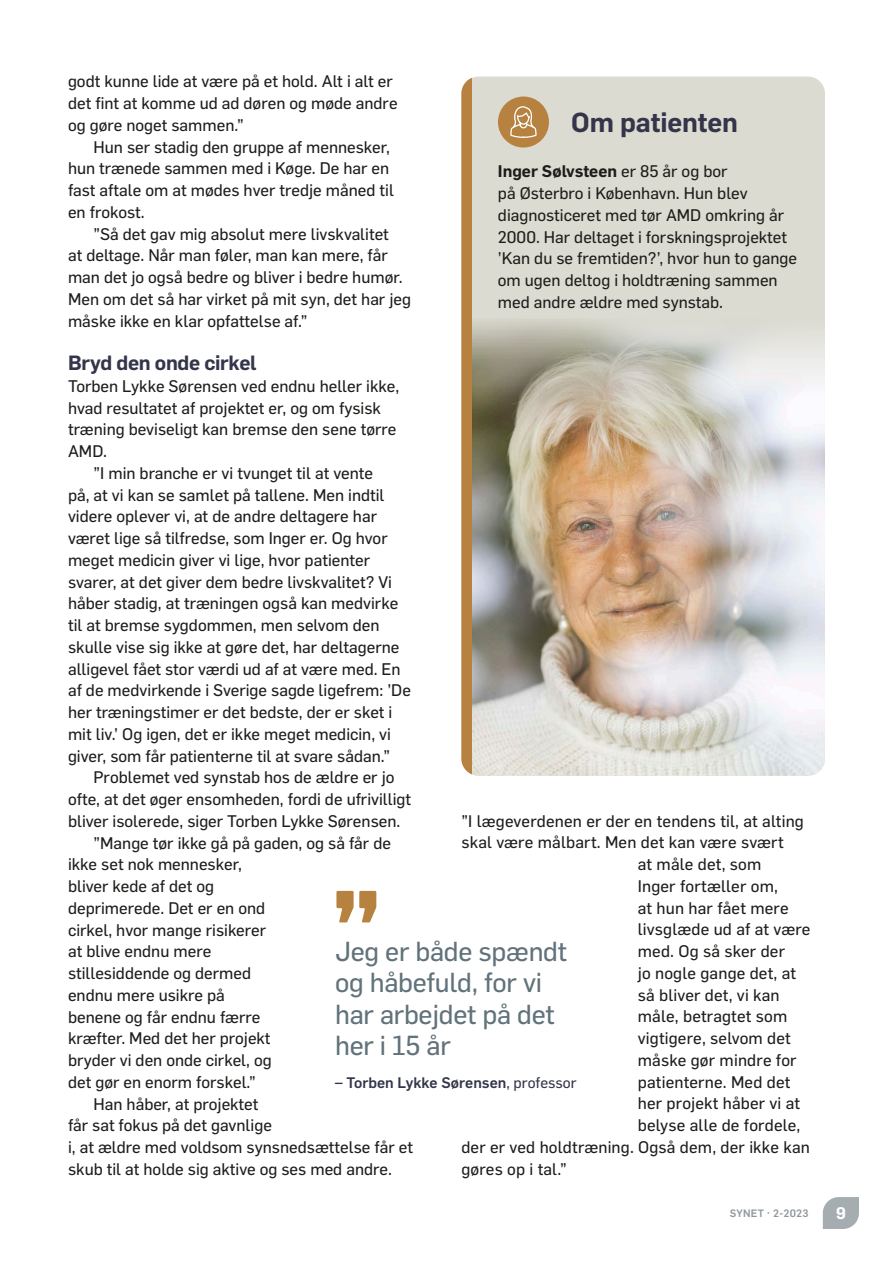
<style>
.page{position:relative;width:893px;height:1263px;background:#fff}
.page>*{position:absolute;margin:0;border:0;box-sizing:border-box;transform-origin:0 0}
.t1{font:27px/31.5px "Flama Basic";letter-spacing:-.01em;color:#61727a}
.t2{font:600 27px "Flama";letter-spacing:-.005em;color:#34354a}
.t3{font:600 20.25px "Flama";letter-spacing:-.015em;color:#34354a}
.t4{font:16.5px/21.8px "Flama Basic";color:#1d1d1b}
.t5{font:600 16.5px "Flama";color:#1d1d1b}
.t6{font:600 16.5px "Flama";color:#fff}
.t7{font:500 15px "Flama";color:#34354a}
.t8{font:500 10.5px "Flama";letter-spacing:.025em;color:#8e979c}
.s1{font-family:"Flama Basic";font-weight:400}
</style>
<div class="page">
<div style="left:461px;top:77px;width:364px;height:699px;background:#dcdbd1;border-radius:17px"></div>
<img style="left:472px;top:321px;width:353px;height:455px">
<div style="left:461px;top:77px;width:11px;height:699px;background:#b78240"></div>
<div style="left:498px;top:97px;width:51px;height:51px;background:#b78240;border-radius:50%"></div>
<svg style="left:510px;top:107px;width:27px;height:31px"></svg>
<svg style="left:336px;top:891px;width:40px;height:31px"></svg>
<svg style="left:823px;top:1197px;width:36px;height:32px"></svg>
<p class="t4" style="left:68px;top:70px;width:331px">godt kunne lide at være på et hold. Alt i alt er det fint at komme ud ad døren og møde andre og gøre noget sammen.”</p>
<p class="t4" style="left:68px;top:135px;width:327px;text-indent:26px">Hun ser stadig den gruppe af mennesker, hun trænede sammen med i Køge. De har en fast aftale om at mødes hver tredje måned til en frokost.</p>
<p class="t4" style="left:68px;top:222px;width:344px;text-indent:26px">”Så det gav mig absolut mere livskvalitet<br>at deltage. Når man føler, man kan mere, får man det jo også bedre og bliver i bedre humør.<br>Men om det så har virket på mit syn, det har jeg måske ikke en klar opfattelse af.”</p>
<p class="t3" style="left:68px;top:348px;width:190px">Bryd den onde cirkel</p>
<p class="t4" style="left:68px;top:374px;width:333px">Torben Lykke Sørensen ved endnu heller ikke,</p>
<p class="t4" style="left:68px;top:396px;width:314px">hvad resultatet af projektet er, og om fysisk</p>
<p class="t4" style="left:68px;top:418px;width:330px">træning beviseligt kan bremse den sene tørre</p>
<p class="t4" style="left:68px;top:439px;width:40px">AMD.</p>
<p class="t4" style="left:94px;top:461px;width:281px">”I min branche er vi tvunget til at vente</p>
<p class="t4" style="left:68px;top:483px;width:318px">på, at vi kan se samlet på tallene. Men indtil</p>
<p class="t4" style="left:68px;top:505px;width:310px">videre oplever vi, at de andre deltagere har</p>
<p class="t4" style="left:68px;top:526px;width:321px">været lige så tilfredse, som Inger er. Og hvor</p>
<p class="t4" style="left:68px;top:548px;width:304px">meget medicin giver vi lige, hvor patienter</p>
<p class="t4" style="left:68px;top:570px;width:325px">svarer, at det giver dem bedre livskvalitet? Vi</p>
<p class="t4" style="left:68px;top:592px;width:332px">håber stadig, at træningen også kan medvirke</p>
<p class="t4" style="left:68px;top:613px;width:313px">til at bremse sygdommen, men selvom den</p>
<p class="t4" style="left:68px;top:635px;width:333px">skulle vise sig ikke at gøre det, har deltagerne</p>
<p class="t4" style="left:68px;top:657px;width:334px">alligevel fået stor værdi ud af at være med. En</p>
<p class="t4" style="left:68px;top:679px;width:344px">af de medvirkende i Sverige sagde ligefrem: ’De</p>
<p class="t4" style="left:68px;top:700px;width:326px">her træningstimer er det bedste, der er sket i</p>
<p class="t4" style="left:68px;top:722px;width:324px">mit liv.’ Og igen, det er ikke meget medicin, vi</p>
<p class="t4" style="left:68px;top:744px;width:324px">giver, som får patienterne til at svare sådan.”</p>
<p class="t4" style="left:94px;top:766px;width:302px">Problemet ved synstab hos de ældre er jo</p>
<p class="t4" style="left:68px;top:787px;width:345px">ofte, at det øger ensomheden, fordi de ufrivilligt</p>
<p class="t4" style="left:68px;top:809px;width:334px">bliver isolerede, siger Torben Lykke Sørensen.</p>
<p class="t4" style="left:94px;top:831px;width:299px">”Mange tør ikke gå på gaden, og så får de</p>
<p class="t4" style="left:68px;top:853px;width:175px">ikke set nok mennesker,</p>
<p class="t4" style="left:68px;top:874px;width:148px">bliver kede af det og</p>
<p class="t4" style="left:68px;top:896px;width:199px">deprimerede. Det er en ond</p>
<p class="t4" style="left:68px;top:918px;width:200px">cirkel, hvor mange risikerer</p>
<p class="t4" style="left:68px;top:940px;width:145px">at blive endnu mere</p>
<p class="t4" style="left:68px;top:961px;width:185px">stillesiddende og dermed</p>
<p class="t4" style="left:68px;top:983px;width:158px">endnu mere usikre på</p>
<p class="t4" style="left:68px;top:1005px;width:194px">benene og får endnu færre</p>
<p class="t4" style="left:68px;top:1027px;width:204px">kræfter. Med det her projekt</p>
<p class="t4" style="left:68px;top:1048px;width:205px">bryder vi den onde cirkel, og</p>
<p class="t4" style="left:68px;top:1070px;width:189px">det gør en enorm forskel.”</p>
<p class="t4" style="left:94px;top:1092px;width:167px">Han håber, at projektet</p>
<p class="t4" style="left:68px;top:1114px;width:205px">får sat fokus på det gavnlige</p>
<p class="t4" style="left:68px;top:1135px;width:346px">i, at ældre med voldsom synsnedsættelse får et</p>
<p class="t4" style="left:68px;top:1157px;width:325px">skub til at holde sig aktive og ses med andre.</p>
<h1 class="t2" style="left:571px;top:103px;width:168px">Om patienten</h1>
<p class="t5" style="left:498px;top:159px;width:231px">Inger Sølvsteen <span class="s1">er 85 år og bor</span></p>
<p class="t4" style="left:498px;top:181px;width:301px">på Østerbro i København. Hun blev diagnosticeret med tør AMD omkring år 2000. Har deltaget i forskningsprojektet ’Kan du se fremtiden?’, hvor hun to gange om ugen deltog i holdtræning sammen med andre ældre med synstab.</p>
<p class="t4" style="left:461px;top:809px;width:344px">”I lægeverdenen er der en tendens til, at alting</p>
<p class="t4" style="left:461px;top:831px;width:324px">skal være målbart. Men det kan være svært</p>
<p class="t4" style="left:638px;top:852px;width:125px">at måle det, som</p>
<p class="t4" style="left:638px;top:874px;width:142px">Inger fortæller om,</p>
<p class="t4" style="left:638px;top:896px;width:152px">at hun har fået mere</p>
<p class="t4" style="left:638px;top:918px;width:174px">livsglæde ud af at være</p>
<p class="t4" style="left:638px;top:939px;width:149px">med. Og så sker der</p>
<p class="t4" style="left:638px;top:961px;width:160px">jo nogle gange det, at</p>
<p class="t4" style="left:638px;top:983px;width:143px">så bliver det, vi kan</p>
<p class="t4" style="left:638px;top:1005px;width:151px">måle, betragtet som</p>
<p class="t4" style="left:638px;top:1026px;width:155px">vigtigere, selvom det</p>
<p class="t4" style="left:638px;top:1048px;width:160px">måske gør mindre for</p>
<p class="t4" style="left:638px;top:1070px;width:154px">patienterne. Med det</p>
<p class="t4" style="left:638px;top:1092px;width:164px">her projekt håber vi at</p>
<p class="t4" style="left:638px;top:1113px;width:164px">belyse alle de fordele,</p>
<p class="t4" style="left:461px;top:1135px;width:350px">der er ved holdtræning. Også dem, der ikke kan</p>
<p class="t4" style="left:461px;top:1157px;width:107px">gøres op i tal.”</p>
<h1 class="t1" style="left:335px;top:934px;width:233px">Jeg er både spændt og håbefuld, for vi har arbejdet på det her i 15 år</h1>
<p class="t7" style="left:335px;top:1071px;width:243px">– Torben Lykke Sørensen<span class="s1">, professor</span></p>
<p class="t8" style="left:730px;top:1205px;width:80px">SYNET · 2-2023</p>
<p class="t6" style="left:836px;top:1201px;width:11px">9</p>
</div>
